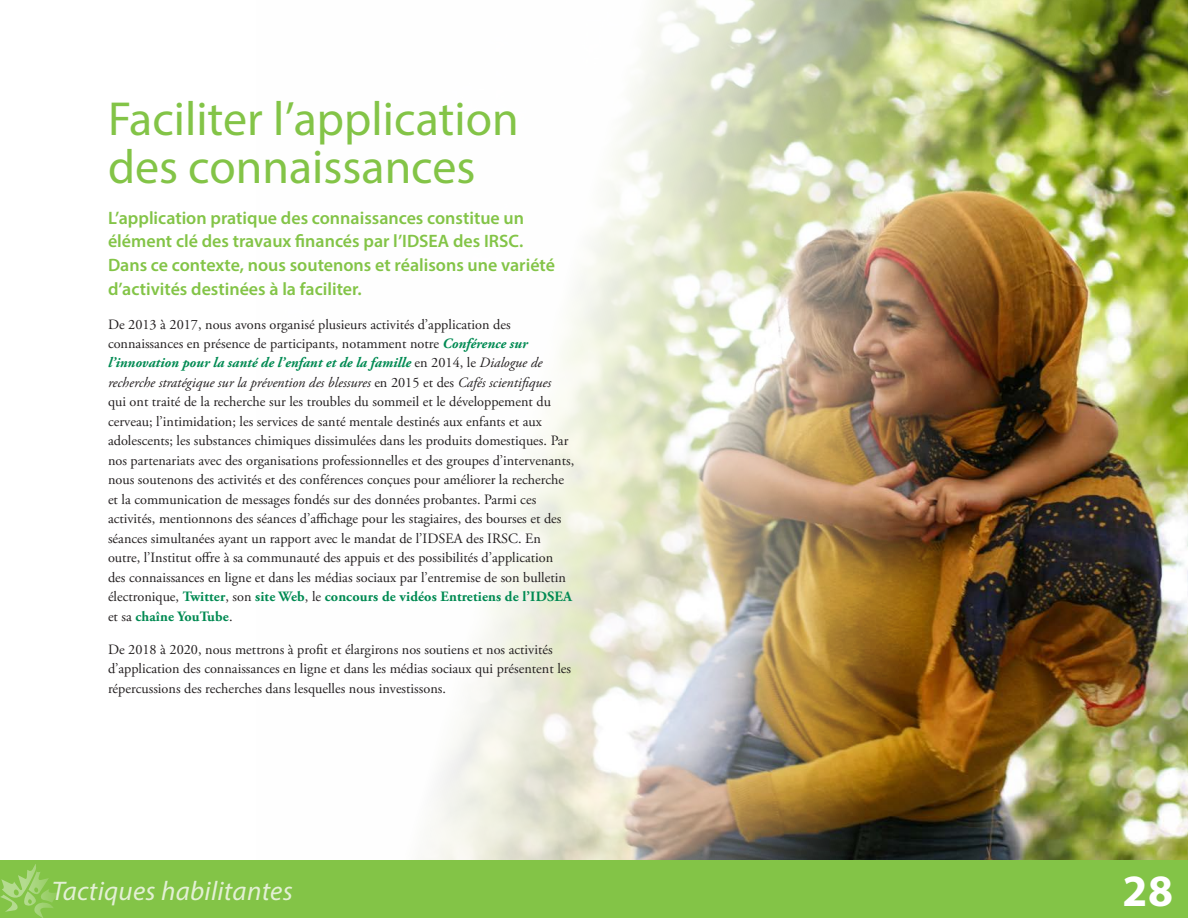
<style>
.page{position:relative;width:1188px;height:918px;background:#fff}
.page>*{position:absolute;margin:0;border:0;box-sizing:border-box;transform-origin:0 0}
.body_text{font:48px/48px "Myriad Pro";color:#83c447}
.t1{font:700 45px "Myriad Pro";color:#fff}
.t2{font:italic 27px "Myriad Pro";letter-spacing:.01em;color:#e3f0d5}
.intro_text{font:600 18px/24px "Myriad Pro";color:#83c447}
.body_text-2{font:14.25px/19.5px "Adobe Garamond Pro";color:#231f20}
.s1{font-weight:700;font-style:italic;color:#008a52}
.s2{font-style:italic}
.s3{font-weight:700;color:#008a52}
</style>
<div class="page">
<img style="left:256px;top:0;width:932px;height:861px">
<div style="left:0;top:861px;width:1188px;height:57px;background:#83c447"></div>
<svg style="left:0;top:864px;width:59px;height:54px"></svg>
<p class="body_text" style="left:108px;top:94px;width:412px">Faciliter l’application des connaissances</p>
<p class="intro_text" style="left:108px;top:205px;width:449px">L’application pratique des connaissances constitue un élément clé des travaux financés par l’IDSEA des IRSC.<br>Dans ce contexte, nous soutenons et réalisons une variété d’activités destinées à la faciliter.</p>
<p class="body_text-2" style="left:108px;top:315px;width:468px">De 2013 à 2017, nous avons organisé plusieurs activités d’application des connaissances en présence de participants, notamment notre <span class="s1">Conférence sur l’innovation pour la santé de l’enfant et de la famille</span> en 2014, le <span class="s2">Dialogue de recherche stratégique sur la prévention des blessures</span> en 2015 et des <span class="s2">Cafés scientifiques<br></span>qui ont traité de la recherche sur les troubles du sommeil et le développement du cerveau; l’intimidation; les services de santé mentale destinés aux enfants et aux adolescents; les substances chimiques dissimulées dans les produits domestiques. Par nos partenariats avec des organisations professionnelles et des groupes d’intervenants, nous soutenons des activités et des conférences conçues pour améliorer la recherche et la communication de messages fondés sur des données probantes. Parmi ces activités, mentionnons des séances d’affichage pour les stagiaires, des bourses et des séances simultanées ayant un rapport avec le mandat de l’IDSEA des IRSC. En outre, l’Institut offre à sa communauté des appuis et des possibilités d’application des connaissances en ligne et dans les médias sociaux par l’entremise de son bulletin électronique, <span class="s3">Twitter</span>, son <span class="s3">site Web</span>, le <span class="s3">concours de vidéos Entretiens de l’IDSEA </span>et sa <span class="s3">chaîne YouTube</span>.</p>
<p class="body_text-2" style="left:108px;top:640px;width:465px">De 2018 à 2020, nous mettrons à profit et élargirons nos soutiens et nos activités d’application des connaissances en ligne et dans les médias sociaux qui présentent les répercussions des recherches dans lesquelles nous investissons.</p>
<p class="t2" style="left:52px;top:874px;width:243px">Tactiques habilitantes</p>
<h2 class="t1" style="left:1123px;top:861px;width:52px">28</h2>
</div>
